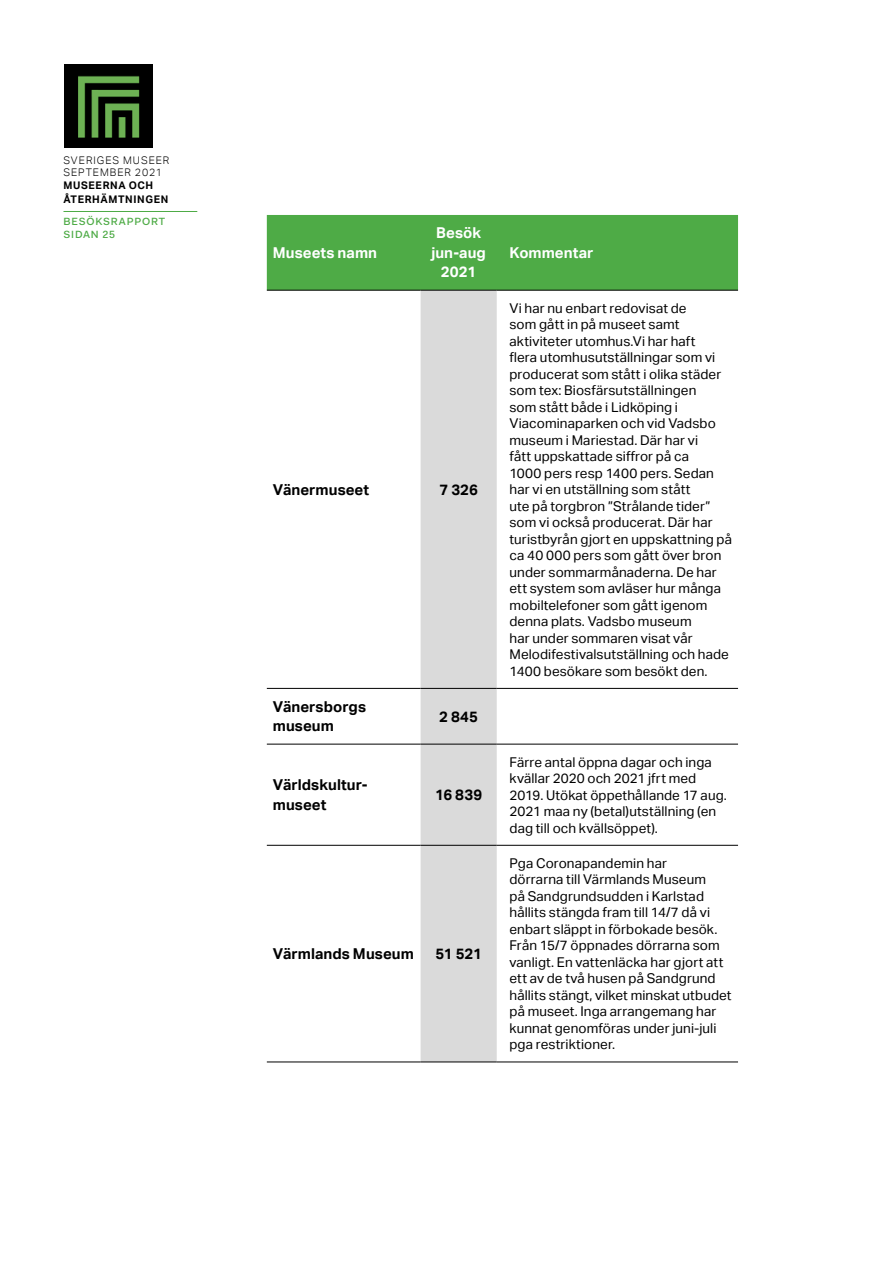
<style>
.page{position:relative;width:893px;height:1263px;background:#fff}
.page>*{position:absolute;margin:0;border:0;box-sizing:border-box;transform-origin:0 0}
.Brödtext_rapport{font:700 15px/19.5px "Aktiv Grotesk";letter-spacing:.005em;color:#000}
.Brödtext_rapport-2{font:700 15px/19.5px "Aktiv Grotesk";letter-spacing:.005em;color:#fff;text-align:center}
.Brödtext_rapport-3{font:13.5px/16.5px "Aktiv Grotesk";letter-spacing:.01em;color:#000}
.t1{font:300 10.5px/12px "Aktiv Grotesk";letter-spacing:.095em;color:#000}
.t2{font:700 10.5px/13.5px "Aktiv Grotesk";letter-spacing:.06em;color:#000}
.t3{font:500 10.5px/13.5px "Fakt Pro";letter-spacing:.08em;color:#4eab46}
</style>
<div class="page">
<hr style="left:63px;top:211px;width:134px;height:1px;background:#4eab46">
<img style="left:65px;top:65px;width:87px;height:83px">
<div style="left:267px;top:215px;width:471px;height:75px;background:#4eab46"></div>
<div style="left:421px;top:291px;width:76px;height:770px;background:#dadada"></div>
<hr style="left:267px;top:290px;width:154px;height:1px;background:#000">
<hr style="left:421px;top:290px;width:76px;height:1px;background:#000">
<hr style="left:497px;top:290px;width:241px;height:1px;background:#000">
<hr style="left:267px;top:688px;width:154px;height:1px;background:#000">
<hr style="left:421px;top:688px;width:76px;height:1px;background:#000">
<hr style="left:497px;top:688px;width:241px;height:1px;background:#000">
<hr style="left:267px;top:744px;width:154px;height:1px;background:#000">
<hr style="left:421px;top:744px;width:76px;height:1px;background:#000">
<hr style="left:497px;top:744px;width:241px;height:1px;background:#000">
<hr style="left:267px;top:845px;width:154px;height:1px;background:#000">
<hr style="left:421px;top:845px;width:76px;height:1px;background:#000">
<hr style="left:497px;top:845px;width:241px;height:1px;background:#000">
<hr style="left:267px;top:1061px;width:154px;height:1px;background:#000">
<hr style="left:421px;top:1061px;width:76px;height:1px;background:#000">
<hr style="left:497px;top:1061px;width:241px;height:1px;background:#000">
<p class="t1" style="left:63px;top:154px;width:108px">SVERIGES MUSEER<br>SEPTEMBER 2021</p>
<p class="t2" style="left:63px;top:179px;width:106px">MUSEERNA OCH<br>ÅTERHÄMTNINGEN</p>
<p class="t3" style="left:63px;top:214px;width:103px">BESÖKSRAPPORT<br>SIDAN 25</p>
<p class="Brödtext_rapport-2" style="left:273px;top:243px;width:106px">Museets namn</p>
<p class="Brödtext_rapport-2" style="left:431px;top:223px;width:56px">Besök jun-aug<br>2021</p>
<p class="Brödtext_rapport" style="left:273px;top:480px;width:98px">Vänermuseet</p>
<p class="Brödtext_rapport" style="left:439px;top:480px;width:40px">7 326</p>
<p class="Brödtext_rapport" style="left:273px;top:697px;width:95px">Vänersborgs museum</p>
<p class="Brödtext_rapport" style="left:439px;top:707px;width:40px">2 845</p>
<p class="Brödtext_rapport" style="left:273px;top:775px;width:96px">Världskultur&shy;museet</p>
<p class="Brödtext_rapport" style="left:435px;top:785px;width:49px">16 839</p>
<p class="Brödtext_rapport" style="left:273px;top:944px;width:143px">Värmlands Museum</p>
<p class="Brödtext_rapport" style="left:435px;top:944px;width:48px">51 521</p>
<p class="Brödtext_rapport-2" style="left:509px;top:243px;width:85px">Kommentar</p>
<p class="Brödtext_rapport-3" style="left:509px;top:300px;width:224px">Vi har nu enbart redovisat de<br>som gått in på museet samt aktiviteter utomhus.Vi har haft<br>flera utomhusutställningar som vi producerat som stått i olika städer som tex: Biosfärsutställningen<br>som stått både i Lidköping i<br>Viacominaparken och vid Vadsbo museum i Mariestad. Där har vi<br>fått uppskattade siffror på ca<br>1000 pers resp 1400 pers. Sedan har vi en utställning som stått<br>ute på torgbron ”Strålande tider” som vi också producerat. Där har turistbyrån gjort en uppskattning på ca 40 000 pers som gått över bron under sommarmånaderna. De har ett system som avläser hur många mobiltelefoner som gått igenom denna plats. Vadsbo museum<br>har under sommaren visat vår<br>Melodifestivalsutställning och hade<br>1400 besökare som besökt den.</p>
<p class="Brödtext_rapport-3" style="left:509px;top:754px;width:219px">Färre antal öppna dagar och inga kvällar 2020 och 2021 jfrt med<br>2019. Utökat öppethållande 17 aug.<br>2021 maa ny (betal)utställning (en dag till och kvällsöppet).</p>
<p class="Brödtext_rapport-3" style="left:509px;top:855px;width:224px">Pga Coronapandemin har<br>dörrarna till Värmlands Museum<br>på Sandgrundsudden i Karlstad hållits stängda fram till 14/7 då vi enbart släppt in förbokade besök.<br>Från 15/7 öppnades dörrarna som vanligt. En vattenläcka har gjort att ett av de två husen på Sandgrund hållits stängt, vilket minskat utbudet på museet. Inga arrangemang har kunnat genomföras under juni-juli pga restriktioner.</p>
</div>
